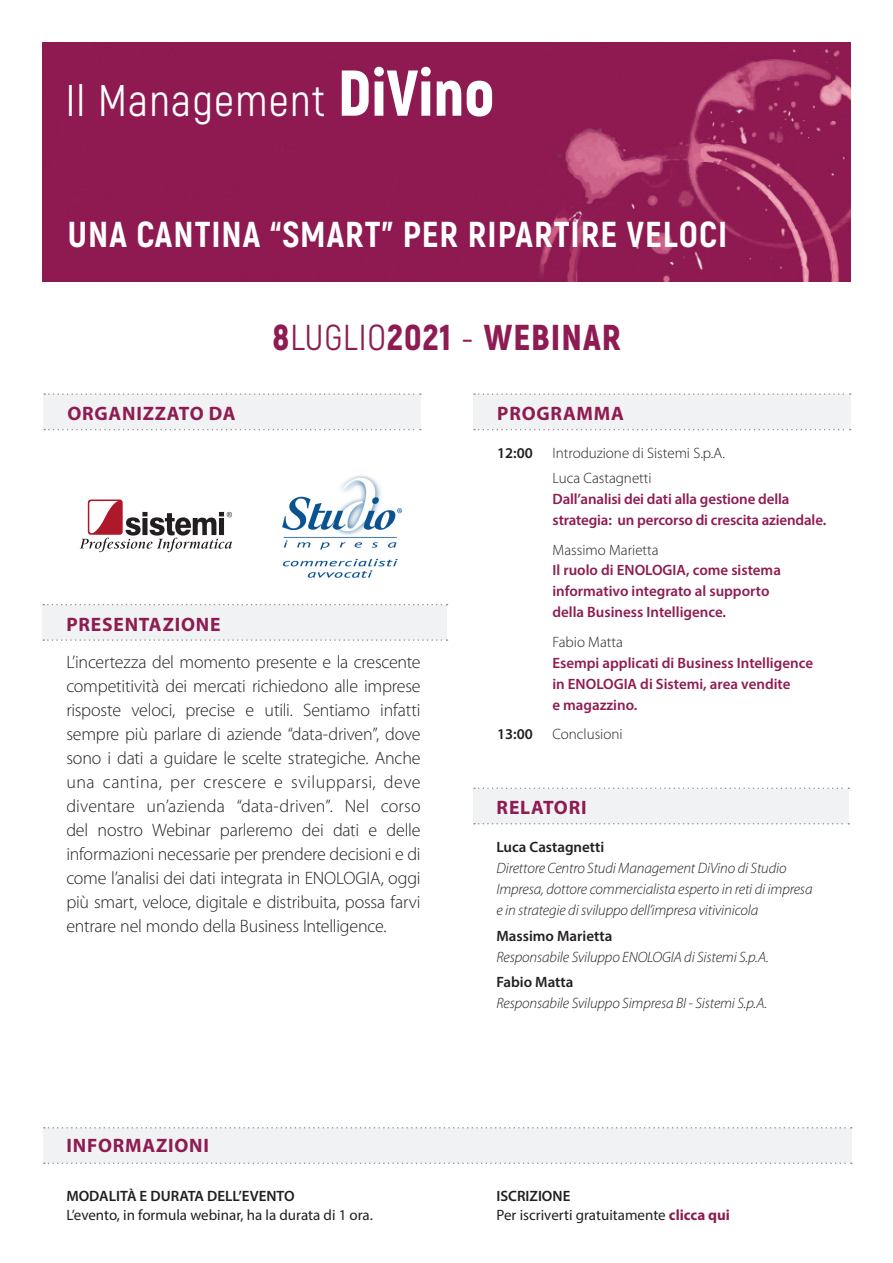
<style>
.page{position:relative;width:893px;height:1263px;background:#fff}
.page>*{position:absolute;margin:0;border:0;box-sizing:border-box;transform-origin:0 0}
.t1{font:44.25px "Akrobat";letter-spacing:.03em;color:#fff}
.t2{font:800 36px "Akrobat";letter-spacing:.03em;color:#fff}
.t3{font:900 36px "Akrobat";letter-spacing:.03em;color:#8e1c52}
.t4{font:700 19.5px "Myriad Pro";letter-spacing:.04em;color:#8e1c52}
.PUNTO_ELENCO{font:300 18px/24px "Myriad Pro";letter-spacing:-.01em;color:#231f20;text-align:justify}
.t5{font:600 15px/21px "Myriad Pro";color:#8e1c52}
.t6{font:italic 300 15px/21px "Myriad Pro";letter-spacing:-.01em;color:#231f20}
.t7{font:15px/19.5px "Myriad Pro";color:#231f20}
.t8{font:300 15px "Myriad Pro";color:#231f20}
.t9{font:600 15px "Myriad Pro";color:#231f20}
.s1{font-weight:900;font-size:64.5px}
.s2{font-weight:400}
.s3{font-weight:600}
.s4{font-weight:700;color:#8e1c52}
</style>
<div class="page">
<img style="left:43px;top:43px;width:807px;height:239px">
<div style="left:473px;top:395px;width:377px;height:34px;background:#f1f2f3"></div>
<svg style="left:474px;top:429px;width:377px;height:1px"></svg>
<svg style="left:474px;top:393px;width:377px;height:2px"></svg>
<div style="left:473px;top:789px;width:376px;height:34px;background:#f1f2f3"></div>
<svg style="left:474px;top:823px;width:375px;height:1px"></svg>
<svg style="left:474px;top:787px;width:375px;height:2px"></svg>
<div style="left:43px;top:605px;width:404px;height:34px;background:#f1f2f3"></div>
<svg style="left:43px;top:639px;width:405px;height:2px"></svg>
<svg style="left:43px;top:604px;width:405px;height:1px"></svg>
<div style="left:43px;top:1128px;width:808px;height:34px;background:#f1f2f3"></div>
<svg style="left:44px;top:1162px;width:808px;height:2px"></svg>
<svg style="left:44px;top:1127px;width:808px;height:1px"></svg>
<img style="left:283px;top:475px;width:118px;height:103px">
<div style="left:87px;top:499px;width:37px;height:37px;border:1px solid #fff;border-radius:3px"></div>
<div style="left:88px;top:499px;width:35px;height:36px;background:#ad182b;border-radius:3px"></div>
<svg style="left:80px;top:501px;width:152px;height:51px"></svg>
<div style="left:43px;top:395px;width:378px;height:34px;background:#f1f2f3"></div>
<svg style="left:44px;top:429px;width:377px;height:1px"></svg>
<svg style="left:44px;top:393px;width:377px;height:2px"></svg>
<p class="t1" style="left:66px;top:74px;width:430px">Il Management <span class="s1">DiVino</span></p>
<p class="t2" style="left:68px;top:212px;width:661px">UNA CANTINA “SMART” PER RIPARTIRE VELOCI</p>
<p class="t4" style="left:67px;top:401px;width:170px">ORGANIZZATO DA</p>
<p class="t3" style="left:272px;top:314px;width:350px">8<span class="s2">LUGLIO</span>2021 <span class="s2">-</span> WEBINAR</p>
<p class="t4" style="left:497px;top:401px;width:128px">PROGRAMMA</p>
<p class="t4" style="left:67px;top:611px;width:155px">PRESENTAZIONE</p>
<p class="PUNTO_ELENCO" style="left:66px;top:650px;width:356px">L’incertezza del momento presente e la crescente competitività dei mercati richiedono alle imprese risposte veloci, precise e utili. Sentiamo infatti sempre più parlare di aziende “data-driven”, dove sono i dati a guidare le scelte strategiche. Anche una cantina, per crescere e svilupparsi, deve diventare un’azienda “data-driven”. Nel corso del nostro Webinar parleremo dei dati e delle informazioni necessarie per prendere decisioni e di come l’analisi dei dati integrata in ENOLOGIA, oggi più smart, veloce, digitale e distribuita, possa farvi entrare nel mondo della Business Intelligence.</p>
<p class="t9" style="left:497px;top:443px;width:37px">12:00</p>
<p class="t8" style="left:552px;top:444px;width:174px">Introduzione di Sistemi S.p.A.</p>
<p class="t8" style="left:552px;top:469px;width:101px">Luca Castagnetti</p>
<p class="t5" style="left:553px;top:488px;width:275px">Dall’analisi dei dati alla gestione della strategia: un percorso di crescita aziendale.</p>
<p class="t8" style="left:553px;top:541px;width:108px">Massimo Marietta</p>
<p class="t5" style="left:552px;top:559px;width:230px">Il ruolo di ENOLOGIA, come sistema informativo integrato al supporto della Business Intelligence.</p>
<p class="t8" style="left:553px;top:633px;width:72px">Fabio Matta</p>
<p class="t5" style="left:552px;top:652px;width:262px">Esempi applicati di Business Intelligence in ENOLOGIA di Sistemi, area vendite<br>e magazzino.</p>
<p class="t9" style="left:497px;top:725px;width:37px">13:00</p>
<p class="t8" style="left:552px;top:725px;width:72px">Conclusioni</p>
<p class="t4" style="left:497px;top:795px;width:91px">RELATORI</p>
<p class="t9" style="left:496px;top:838px;width:109px">Luca Castagnetti</p>
<p class="t6" style="left:496px;top:858px;width:318px">Direttore Centro Studi Management DiVino di Studio<br>Impresa, dottore commercialista esperto in reti di impresa e in strategie di sviluppo dell’impresa vitivinicola</p>
<p class="t9" style="left:496px;top:926px;width:117px">Massimo Marietta</p>
<p class="t6" style="left:496px;top:946px;width:274px">Responsabile Sviluppo ENOLOGIA di Sistemi S.p.A.</p>
<p class="t9" style="left:496px;top:972px;width:78px">Fabio Matta</p>
<p class="t6" style="left:496px;top:992px;width:272px">Responsabile Sviluppo Simpresa BI - Sistemi S.p.A.</p>
<p class="t4" style="left:67px;top:1133px;width:144px">INFORMAZIONI</p>
<p class="t7" style="left:66px;top:1186px;width:308px"><span class="s3">MODALITÀ E DURATA DELL’EVENTO<br></span>L’evento, in formula webinar, ha la durata di 1 ora.</p>
<p class="t9" style="left:496px;top:1186px;width:75px">ISCRIZIONE</p>
<p class="t7" style="left:496px;top:1205px;width:235px">Per iscriverti gratuitamente <span class="s4">clicca qui</span></p>
</div>
